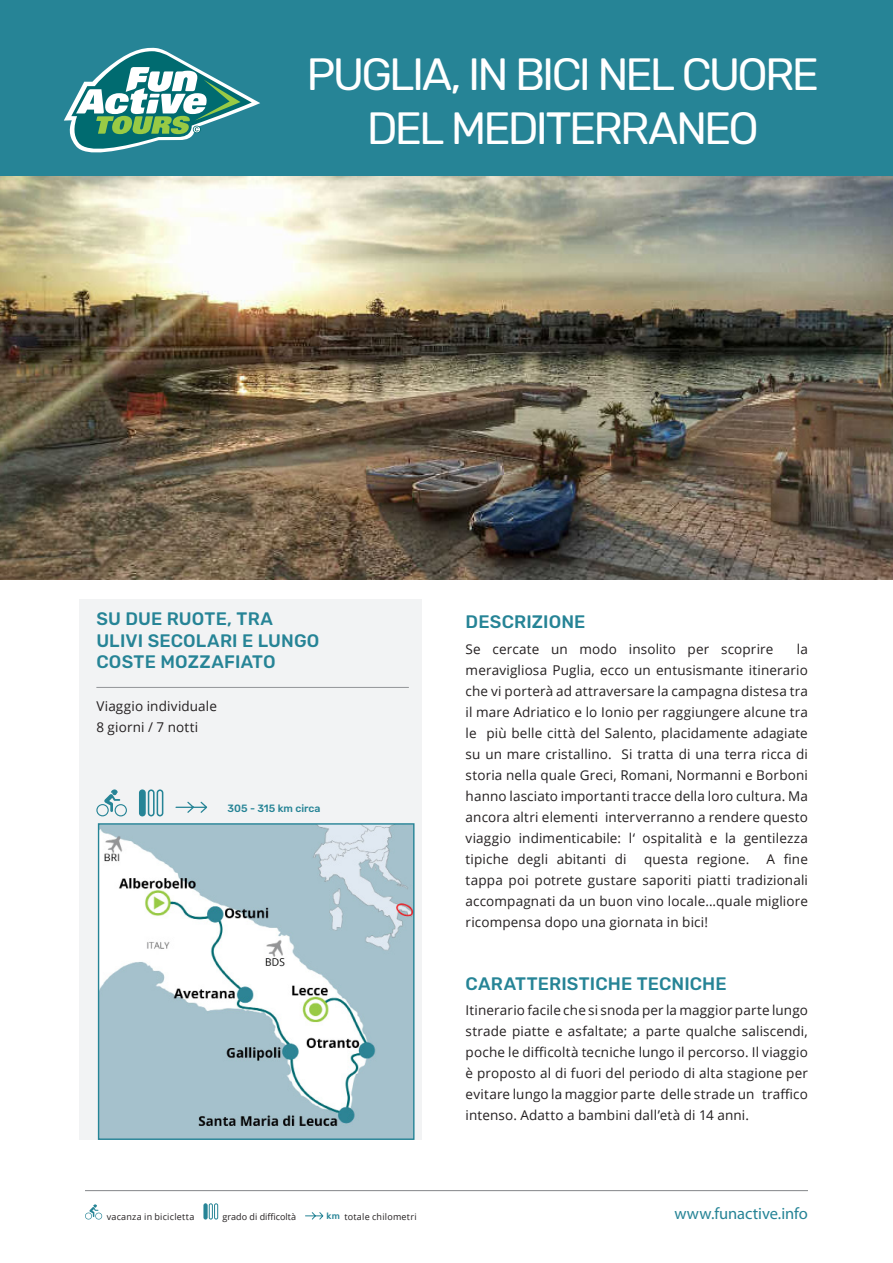
<style>
.page{position:relative;width:893px;height:1263px;background:#fff}
.page>*{position:absolute;margin:0;border:0;box-sizing:border-box;transform-origin:0 0}
.H1_Rubik_regular_30{font:45px/54px "Rubik";letter-spacing:-.065em;color:#fff;text-align:center}
.Teaser_Rubik_medium{font:500 18px/21.6px "Rubik";letter-spacing:.005em;color:#268496}
.t1{font:16.5px "Myriad Pro";letter-spacing:-.005em;color:#268496}
.T_Open_Sans_9_14{font:13.5px/21px "Open Sans";letter-spacing:.01em;color:#231f20;text-align:justify}
.t2{font:500 10.5px "Rubik";color:#268496}
.T_Open_Sans_9_14-2{font:9px "Open Sans";letter-spacing:.025em;color:#231f20}
.T_Open_Sans_9_14-3{font:9px "Open Sans";color:#231f20}
.t3{font:500 9px "Rubik";color:#268496}
</style>
<div class="page">
<hr style="left:85px;top:1190px;width:723px;height:1px;background:#939598">
<svg style="left:85px;top:1204px;width:17px;height:15px"></svg>
<div style="left:214px;top:1203px;width:4px;height:16px;border:1px solid #268496;border-radius:2px"></div>
<div style="left:209px;top:1203px;width:4px;height:16px;border:1px solid #268496;border-radius:2px"></div>
<hr style="left:204px;top:1204px;width:3px;height:15px;background:#268496;border-radius:2px">
<div style="left:203px;top:1203px;width:5px;height:16px;border:1px solid #268496;border-radius:2px"></div>
<svg style="left:305px;top:1212px;width:19px;height:8px"></svg>
<img style="left:0;top:175px;width:893px;height:405px">
<div style="left:79px;top:600px;width:343px;height:540px;background:#f2f3f4"></div>
<hr style="left:96px;top:687px;width:313px;height:1px;background:#939598">
<svg style="left:96px;top:789px;width:31px;height:27px"></svg>
<svg style="left:147px;top:789px;width:17px;height:28px"></svg>
<div style="left:140px;top:790px;width:5px;height:26px;background:#268496;border-radius:3px"></div>
<div style="left:139px;top:789px;width:7px;height:27px;border:2px solid #268496;border-radius:3px"></div>
<svg style="left:175px;top:801px;width:33px;height:12px"></svg>
<img style="left:100px;top:825px;width:313px;height:313px">
<div style="left:98px;top:823px;width:317px;height:317px;border:1px solid #268496"></div>
<div style="left:0;top:0;width:893px;height:175px;background:#268496"></div>
<svg style="left:64px;top:48px;width:196px;height:105px"></svg>
<p class="H1_Rubik_regular_30" style="left:306px;top:49px;width:514px">PUGLIA, IN BICI NEL CUORE<br>DEL MEDITERRANEO</p>
<p class="Teaser_Rubik_medium" style="left:96px;top:608px;width:225px">SU DUE RUOTE, TRA<br>ULIVI SECOLARI E LUNGO<br>COSTE MOZZAFIATO</p>
<p class="T_Open_Sans_9_14" style="left:96px;top:695px;width:122px">Viaggio individuale<br>8 giorni / 7 notti</p>
<p class="t2" style="left:228px;top:802px;width:94px">305 - 315 km circa</p>
<p class="Teaser_Rubik_medium" style="left:466px;top:612px;width:121px">DESCRIZIONE</p>
<p class="T_Open_Sans_9_14" style="left:466px;top:638px;width:309px">Se cercate un modo insolito per scoprire</p>
<p class="T_Open_Sans_9_14" style="left:466px;top:638px;width:344px;text-indent:331px">la meravigliosa Puglia, ecco un entusismante itinerario che vi porterà ad attraversare la campagna distesa tra il mare Adriatico e lo Ionio per raggiungere alcune tra le più belle città del Salento, placidamente adagiate su un mare cristallino. Si tratta di una terra ricca di storia nella quale Greci, Romani, Normanni e Borboni hanno lasciato importanti tracce della loro cultura. Ma ancora altri elementi interverranno a rendere questo viaggio indimenticabile: l‘ ospitalità e la gentilezza tipiche degli abitanti di</p>
<p class="T_Open_Sans_9_14" style="left:466px;top:848px;width:344px;text-indent:301px">A fine tappa poi potrete gustare saporiti piatti tradizionali accompagnati da un buon vino locale...quale migliore ricompensa dopo una giornata in bici!</p>
<p class="T_Open_Sans_9_14" style="left:644px;top:848px;width:107px">questa regione.</p>
<p class="Teaser_Rubik_medium" style="left:466px;top:973px;width:263px">CARATTERISTICHE TECNICHE</p>
<p class="T_Open_Sans_9_14" style="left:466px;top:999px;width:344px">Itinerario facile che si snoda per la maggior parte lungo strade piatte e asfaltate; a parte qualche saliscendi, poche le difficoltà tecniche lungo il percorso. Il viaggio è proposto al di fuori del periodo di alta stagione per evitare lungo la maggior parte delle strade un traffico intenso. Adatto a bambini dall’età di 14 anni.</p>
<p class="T_Open_Sans_9_14-2" style="left:107px;top:1210px;width:89px">vacanza in bicicletta</p>
<p class="T_Open_Sans_9_14-3" style="left:223px;top:1210px;width:75px">grado di difficoltà</p>
<p class="t3" style="left:326px;top:1211px;width:15px">km</p>
<p class="T_Open_Sans_9_14-2" style="left:344px;top:1210px;width:74px">totale chilometri</p>
<p class="t1" style="left:674px;top:1203px;width:135px">www.funactive.info</p>
</div>
